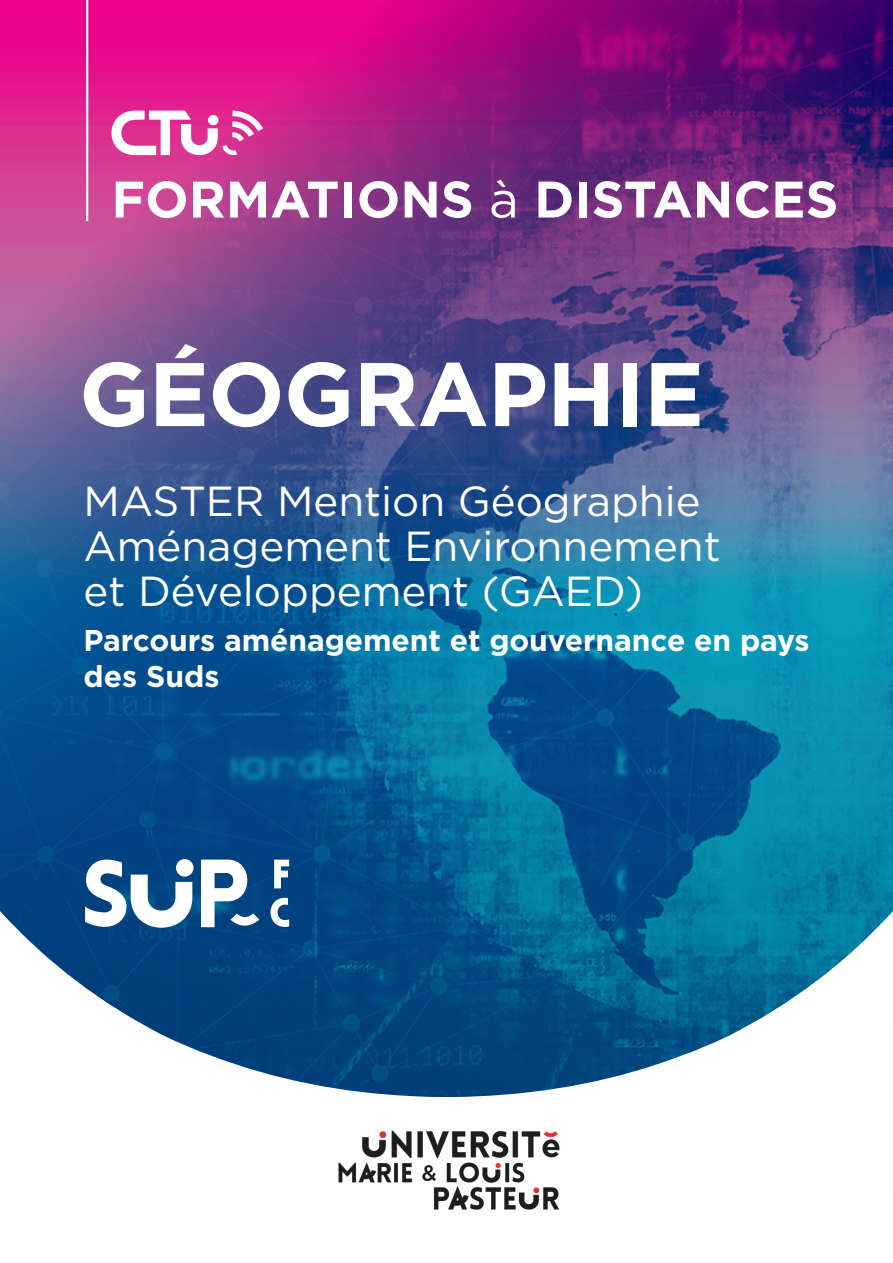
<style>
.page{position:relative;width:893px;height:1263px;background:#fff}
.page>*{position:absolute;margin:0;border:0;box-sizing:border-box;transform-origin:0 0}
.t1{font:700 90px "Gotham";letter-spacing:-.01em;color:#fff}
.t2{font:700 51.3px "Gotham";color:#fff}
.t3{font:42px "Gotham";color:#fff}
.t4{font:700 30px/36px "Gotham";letter-spacing:-.005em;color:#fff}
.s1{font-weight:400}
</style>
<div class="page">
<img style="left:0;top:0;width:893px;height:911px">
<svg style="left:0;top:911px;width:893px;height:186px"></svg>
<hr style="left:86px;top:0;width:2px;height:221px;background:#fff">
<svg style="left:103px;top:111px;width:160px;height:50px"></svg>
<div style="left:208px;top:115px;width:10px;height:10px;background:#fff;border-radius:50%"></div>
<svg style="left:274px;top:860px;width:15px;height:28px"></svg>
<svg style="left:270px;top:898px;width:19px;height:29px"></svg>
<svg style="left:201px;top:859px;width:58px;height:68px"></svg>
<svg style="left:85px;top:859px;width:107px;height:79px"></svg>
<div style="left:176px;top:859px;width:18px;height:18px;background:#fff;border-radius:50%"></div>
<img style="left:338px;top:1130px;width:222px;height:80px">
<p class="t2" style="left:111px;top:165px;width:728px">FORMATIONS <span class="s1">à</span> DISTANCES</p>
<p class="t1" style="left:79px;top:334px;width:627px">GÉOGRAPHIE</p>
<p class="t3" style="left:84px;top:474px;width:619px">MASTER Mention Géographie</p>
<p class="t3" style="left:84px;top:519px;width:639px">Aménagement Environnement</p>
<p class="t3" style="left:84px;top:564px;width:561px">et Développement (GAED)</p>
<p class="t4" style="left:84px;top:622px;width:727px">Parcours aménagement et gouvernance en pays des Suds</p>
</div>
